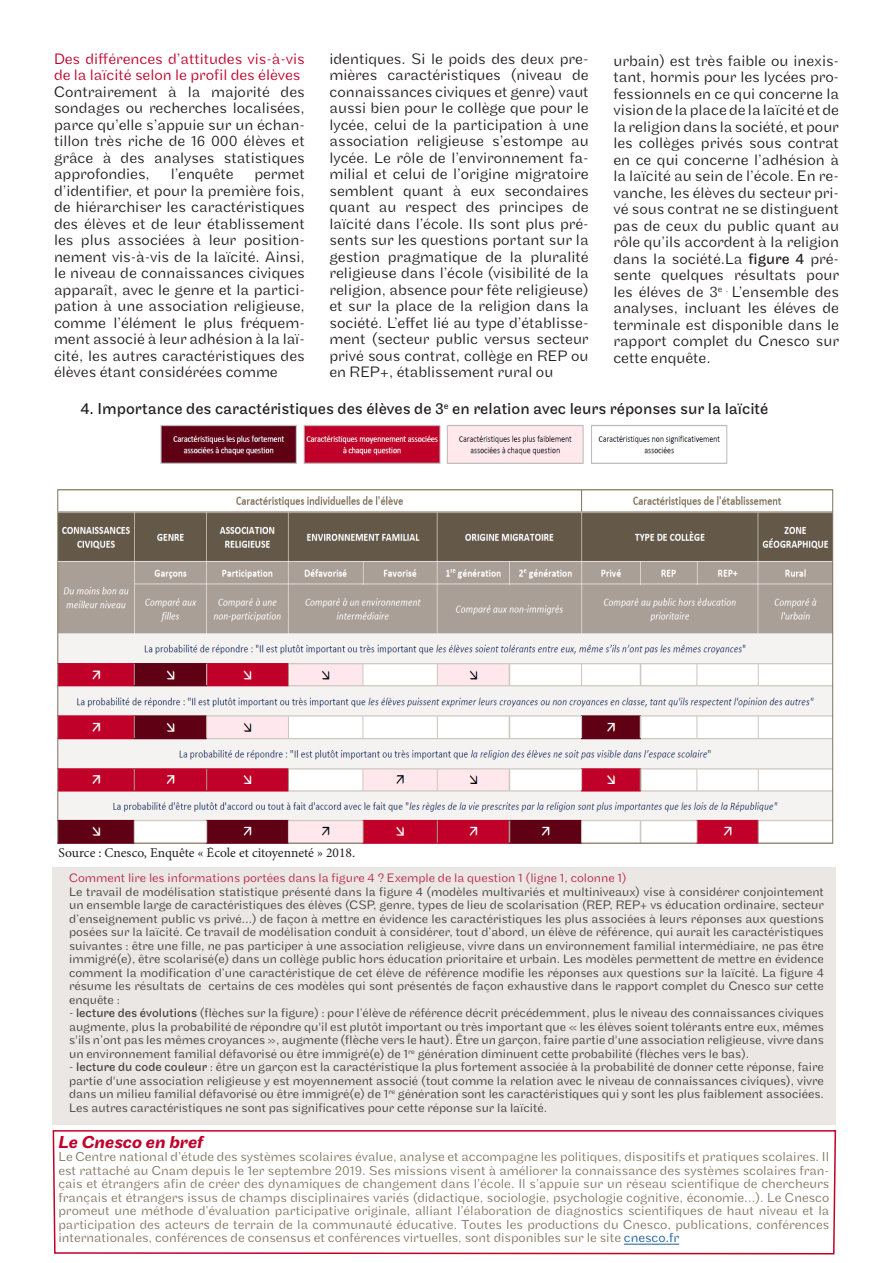
<style>
.page{position:relative;width:893px;height:1263px;background:#fff}
.page>*{position:absolute;margin:0;border:0;box-sizing:border-box;transform-origin:0 0}
.t1{font:italic 500 18px "Maple";color:#c1002a}
.t2{font:16.5px "Maple";color:#231f20}
.t3{font:300 15.75px/16.5px "Maple";color:#231f20;text-align:justify}
.t4{font:300 15.75px/16.5px "Maple";color:#c1002a}
.t5{font:300 13.5px/13.5px "Maple";color:#857761;text-align:justify}
.t6{font:13.5px "Minion Pro";color:#231f20}
.t7{font:300 12.75px/13.5px "Maple";color:#231f20;text-align:justify}
.t8{font:300 12.75px "Maple";color:#c1002a}
.s1{font-weight:400}
.s2{color:#175d9e}
</style>
<div class="page">
<div style="left:53px;top:867px;width:783px;height:258px;background:#eae7e5"></div>
<img style="left:57px;top:425px;width:777px;height:419px">
<svg style="left:52px;top:1130px;width:785px;height:125px"></svg>
<p class="t4" style="left:54px;top:50px;width:252px">Des différences d’attitudes vis-à-vis de la laïcité selon le profil des élèves</p>
<p class="t3" style="left:54px;top:83px;width:252px">Contrairement à la majorité des sondages ou recherches localisées, parce qu’elle s’appuie sur un échan&shy;tillon très riche de 16 000 élèves et grâce à des analyses statistiques approfondies,</p>
<p class="t3" style="left:171px;top:166px;width:64px">l’enquête</p>
<p class="t3" style="left:54px;top:166px;width:252px;text-indent:200px">permet d’identifier, et pour la première fois, de hiérarchiser les caractéristiques des élèves et de leur établissement les plus associées à leur position&shy;nement vis-à-vis de la laïcité. Ainsi, le niveau de connaissances civiques apparaît, avec le genre et la partici&shy;pation à une association religieuse, comme l’élément le plus fréquem&shy;ment associé à leur adhésion à la laï&shy;cité, les autres caractéristiques des élèves étant considérées comme</p>
<p class="t3" style="left:329px;top:50px;width:261px">identiques. Si le poids des deux pre&shy;mières caractéristiques (niveau de connaissances civiques et genre) vaut aussi bien pour le collège que pour le lycée, celui de la participation à une association religieuse s’estompe au lycée. Le rôle de l’environnement fa&shy;milial et celui de l’origine migratoire semblent quant à eux secondaires quant au respect des principes de laïcité dans l’école. Ils sont plus pré&shy;sents sur les questions portant sur la gestion pragmatique de la pluralité religieuse dans l’école (visibilité de la religion, absence pour fête religieuse) et sur la place de la religion dans la société. L’effet lié au type d’établisse&shy;ment (secteur public versus secteur privé sous contrat, collège en REP ou en REP+, établissement rural ou</p>
<p class="t3" style="left:613px;top:52px;width:227px">urbain) est très faible ou inexis&shy;tant, hormis pour les lycées pro&shy;fessionnels en ce qui concerne la vision de la place de la laïcité et de la religion dans la société, et pour les collèges privés sous contrat en ce qui concerne l’adhésion à la laïcité au sein de l’école. En re&shy;vanche, les élèves du secteur pri&shy;vé sous contrat ne se distinguent pas de ceux du public quant au rôle qu’ils accordent à la religion dans la société.La <span class="s1">figure 4</span> pré&shy;sente quelques résultats pour les éléves de 3<sup>e</sup> <sup>.</sup> L’ensemble des analyses, incluant les éléves de terminale est disponible dans le rapport complet du Cnesco sur cette enquête.</p>
<p class="t2" style="left:80px;top:399px;width:689px">4. Importance des caractéristiques des élèves de 3<sup>e</sup> en relation avec leurs réponses sur la laïcité</p>
<p class="t6" style="left:59px;top:843px;width:298px">Source : Cnesco, Enquête « École et citoyenneté » 2018.</p>
<p class="t8" style="left:69px;top:871px;width:559px">Comment lire les informations portées dans la figure 4 ? Exemple de la question 1 (ligne 1, colonne 1)</p>
<p class="t7" style="left:69px;top:885px;width:756px">Le travail de modélisation statistique présenté dans la figure 4 (modèles multivariés et multiniveaux) vise à considérer conjointement un ensemble large de caractéristiques des élèves (CSP, genre, types de lieu de scolarisation (REP, REP+ vs éducation ordinaire, secteur d’enseignement public vs privé…) de façon à mettre en évidence les caractéristiques les plus associées à leurs réponses aux questions posées sur la laïcité. Ce travail de modélisation conduit à considérer, tout d’abord, un élève de référence, qui aurait les caractéristiques suivantes : être une fille, ne pas participer à une association religieuse, vivre dans un environnement familial intermédiaire, ne pas être immigré(e), être scolarisé(e) dans un collège public hors éducation prioritaire et urbain. Les modèles permettent de mettre en évidence comment la modification d’une caractéristique de cet élève de référence modifie les réponses aux questions sur la laïcité. La figure 4 résume les résultats de certains de ces modèles qui sont présentés de façon exhaustive dans le rapport complet du Cnesco sur cette enquête :</p>
<p class="t7" style="left:69px;top:1006px;width:756px">- <span class="s1">lecture des évolutions</span> (flèches sur la figure) : pour l’élève de référence décrit précédemment, plus le niveau des connaissances civiques augmente, plus la probabilité de répondre qu'il est plutôt important ou très important que « les élèves soient tolérants entre eux, mêmes s'ils n’ont pas les mêmes croyances », augmente (flèche vers le haut). Être un garçon, faire partie d'une association religieuse, vivre dans un environnement familial défavorisé ou être immigré(e) de 1<sup>re</sup> génération diminuent cette probabilité (flèches vers le bas).</p>
<p class="t7" style="left:69px;top:1060px;width:756px">- <span class="s1">lecture du code couleur</span> : être un garçon est la caractéristique la plus fortement associée à la probabilité de donner cette réponse, faire partie d'une association religieuse y est moyennement associé (tout comme la relation avec le niveau de connaissances civiques), vivre dans un milieu familial défavorisé ou être immigré(e) de 1<sup>re</sup> génération sont les caractéristiques qui y sont les plus faiblement associées.<br>Les autres caractéristiques ne sont pas significatives pour cette réponse sur la laïcité.</p>
<p class="t1" style="left:58px;top:1131px;width:146px">Le Cnesco en bref</p>
<p class="t5" style="left:58px;top:1150px;width:772px">Le Centre national d’étude des systèmes scolaires évalue, analyse et accompagne les politiques, dispositifs et pratiques scolaires. Il est rattaché au Cnam depuis le 1er septembre 2019. Ses missions visent à améliorer la connaissance des systèmes scolaires fran&shy;çais et étrangers afin de créer des dynamiques de changement dans l’école. Il s’appuie sur un réseau scientifique de chercheurs français et étrangers issus de champs disciplinaires variés (didactique, sociologie, psychologie cognitive, économie...). Le Cnesco promeut une méthode d’évaluation participative originale, alliant l’élaboration de diagnostics scientifiques de haut niveau et la participation des acteurs de terrain de la communauté éducative. Toutes les productions du Cnesco, publications, conférences internationales, conférences de consensus et conférences virtuelles, sont disponibles sur le site <span class="s2">cnesco.fr</span></p>
</div>
